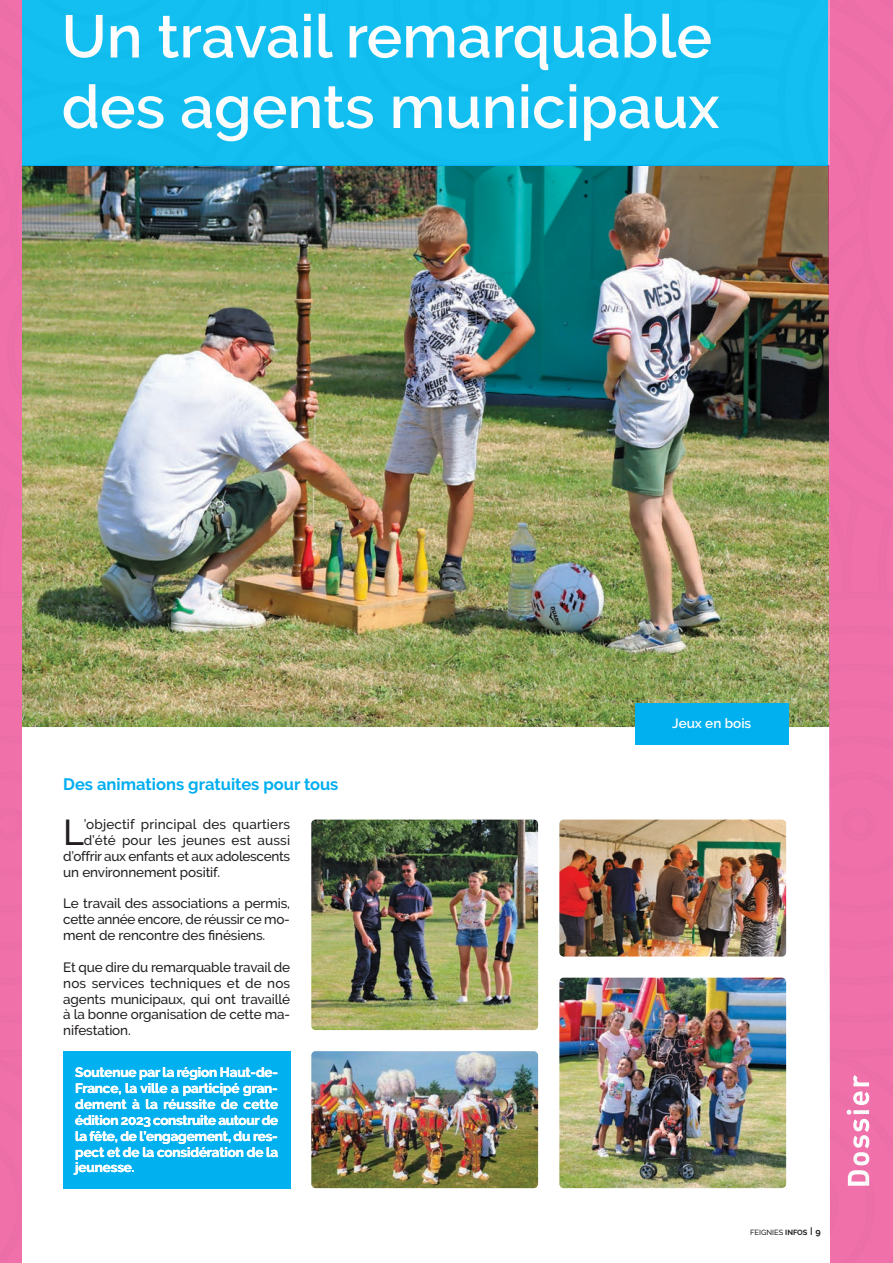
<style>
.page{position:relative;width:893px;height:1263px;background:#fff}
.page>*{position:absolute;margin:0;border:0;box-sizing:border-box;transform-origin:0 0}
.t1{font:500 35.85px "Raleway";color:#231f20}
.t2{font:700 16.5px "Raleway";color:#00aeef}
.t3{font:500 13.5px/15.9px "Raleway";letter-spacing:-.01em;color:#231f20;text-align:justify}
.t4{font:700 13.5px/15.9px "Raleway";letter-spacing:-.01em;color:#fff;text-align:justify}
.t5{font:500 13.5px "Raleway";letter-spacing:.01em;color:#231f20}
.t6{font:600 13.5px "Raleway";color:#fff}
.t7{font:500 7.5px "Raleway";color:#231f20}
.s1{font-weight:700}
.s2{font-weight:400;font-size:15px}
.s3{font-weight:700;font-size:9px}
</style>
<div class="page">
<img style="left:21px;top:166px;width:807px;height:561px">
<div style="left:21px;top:0;width:808px;height:165px;background:#12bff0"></div>
<img style="left:66px;top:14px;width:645px;height:44px">
<img style="left:64px;top:84px;width:585px;height:57px">
<div style="left:829px;top:0;width:64px;height:1263px;background:#f070aa"></div>
<img style="left:847px;top:1075px;width:22px;height:111px">
<div style="left:636px;top:703px;width:152px;height:41px;background:#00b0ef"></div>
<div style="left:63px;top:1051px;width:227px;height:137px;background:#00b0ef"></div>
<img style="left:311px;top:819px;width:227px;height:211px">
<img style="left:559px;top:978px;width:227px;height:210px">
<img style="left:311px;top:1051px;width:227px;height:137px">
<img style="left:559px;top:819px;width:227px;height:137px">
<p class="t2" style="left:63px;top:774px;width:277px">Des animations gratuites pour tous</p>
<h1 class="t1" style="left:63px;top:812px;width:22px">L</h1>
<p class="t5" style="left:84px;top:817px;width:208px">’objectif principal des quartiers</p>
<p class="t5" style="left:84px;top:832px;width:208px">d’été pour les jeunes est aussi</p>
<p class="t3" style="left:63px;top:848px;width:228px">d’offrir aux enfants et aux adolescents</p>
<p class="t3" style="left:63px;top:864px;width:158px">un environnement positif.</p>
<p class="t3" style="left:63px;top:896px;width:228px">Le travail des associations a permis, cette année encore, de réussir ce mo&shy;ment de rencontre des finésiens.</p>
<p class="t3" style="left:63px;top:959px;width:228px">Et que dire du remarquable travail de nos services techniques et de nos agents municipaux, qui ont travaillé à la bonne organisation de cette ma&shy;nifestation.</p>
<p class="t4" style="left:75px;top:1065px;width:204px">Soutenue par la région Haut-de-France, la ville a participé gran&shy;dement à la réussite de cette édition 2023 construite autour de la fête, de l’engagement, du res&shy;pect et de la considération de la jeunesse.</p>
<p class="t6" style="left:672px;top:716px;width:81px">Jeux en bois</p>
<p class="t7" style="left:750px;top:1227px;width:72px">FEIGNIES <span class="s1">INFOS</span> <span class="s2">ı</span> <span class="s3">9</span></p>
</div>
